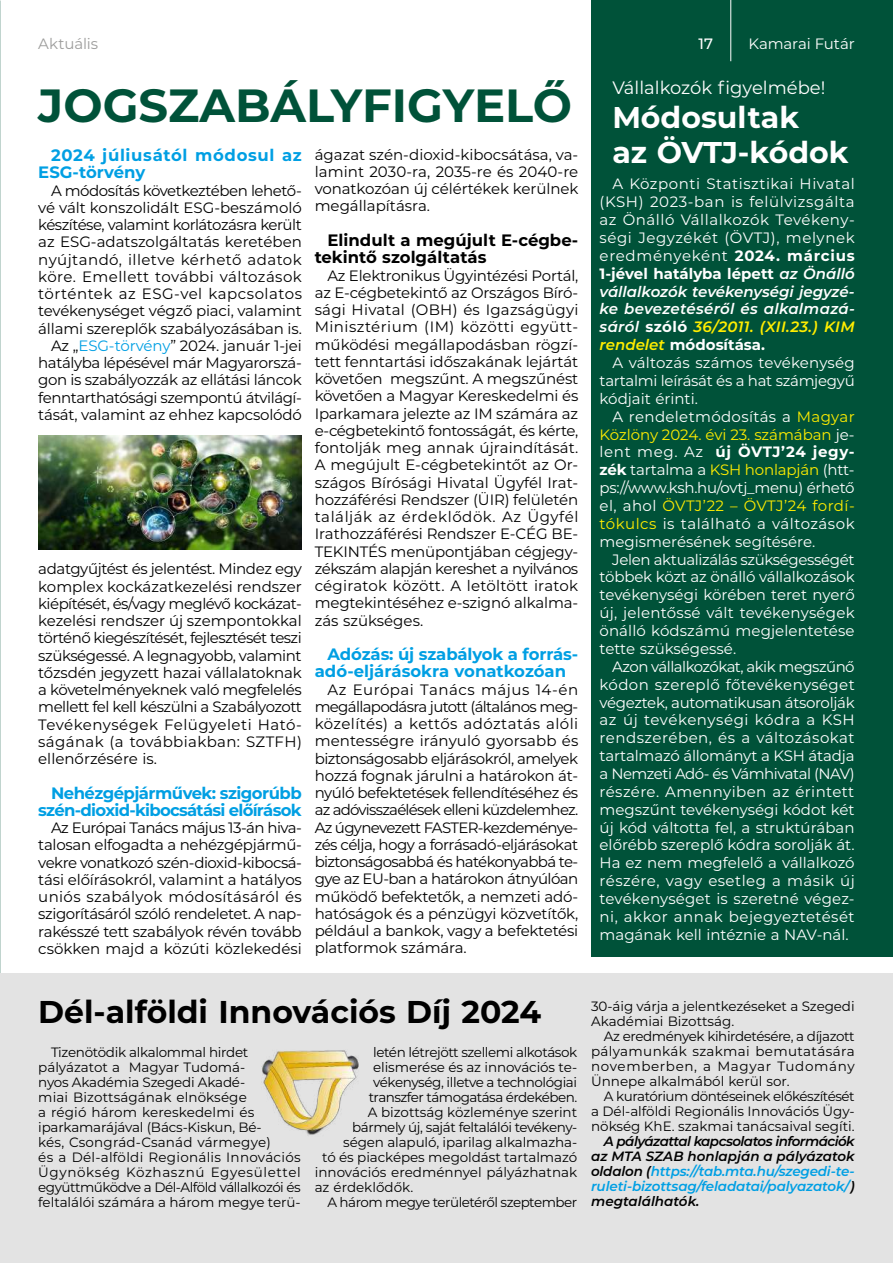
<style>
.page{position:relative;width:893px;height:1263px;background:#fff}
.page>*{position:absolute;margin:0;border:0;box-sizing:border-box;transform-origin:0 0}
.t1{font:700 46.5px "Montserrat";color:#005239}
.t2{font:700 31.5px "Montserrat";color:#000}
.t3{font:700 30px/34.5px "Montserrat";color:#fff}
.t4{font:18px "Montserrat";color:#fff}
.t5{font:700 16.5px/17.2px "Montserrat";letter-spacing:-.045em;color:#009fe3;text-align:right}
.t6{font:700 16.5px/17.2px "Montserrat";letter-spacing:-.01em;color:#009fe3}
.t7{font:700 16.5px/17.2px "Montserrat";color:#000}
.t8{font:700 16.5px/17.2px "Montserrat";letter-spacing:.04em;color:#009fe3}
.t9{font:15px/17.2px "Montserrat";letter-spacing:-.01em;color:#000;text-align:justify}
.t10{font:15px/17.9px "Montserrat";color:#fff;text-align:justify}
.t11{font:15px "Montserrat";letter-spacing:-.005em;color:#9d9d9c}
.t12{font:500 15px "Montserrat";color:#fff}
.t13{font:13.5px/15px "Montserrat";letter-spacing:-.005em;color:#000}
.t14{font:italic 600 13.5px/15px "Montserrat";letter-spacing:-.01em;color:#000;text-align:justify}
.t15{font:13.5px "Montserrat";letter-spacing:-.03em;color:#000}
.t16{font:13.5px "Montserrat";letter-spacing:-.04em;color:#000}
.s1{color:#009fe3}
.s2{font-weight:700}
.s3{font-weight:600;font-style:italic}
.s4{font-weight:600;font-style:italic;color:#ffed00}
.s5{color:#ffed00}
</style>
<div class="page">
<div style="left:591px;top:0;width:302px;height:957px;background:#005239"></div>
<hr style="left:730px;top:0;width:1px;height:61px;background:#fff">
<img style="left:38px;top:435px;width:264px;height:114px">
<div style="left:0;top:974px;width:893px;height:289px;background:#e3e3e3"></div>
<img style="left:261px;top:1050px;width:98px;height:85px">
<p class="t11" style="left:38px;top:33px;width:62px">Aktuális</p>
<p class="t12" style="left:699px;top:33px;width:16px">17</p>
<p class="t10" style="left:748px;top:34px;width:108px">Kamarai Futár</p>
<h1 class="t1" style="left:38px;top:72px;width:535px">JOGSZABÁLYFIGYELŐ</h1>
<p class="t8" style="left:38px;top:146px;width:265px;text-indent:13px">2024 júliusától módosul az<br>ESG-törvény</p>
<p class="t9" style="left:38px;top:181px;width:265px;text-align:right">A módosítás következtében lehető&shy;vé vált konszolidált ESG-beszámoló készítése, valamint korlátozásra került az ESG-adatszolgáltatás keretében nyújtandó, illetve kérhető adatok köre. Emellett további változások történtek az ESG-vel kapcsolatos tevékenységet végző piaci, valamint állami szereplők szabályozásában is.<br>Az „<span class="s1">ESG-törvény</span>” 2024. január 1-jei hatályba lépésével már Magyarorszá&shy;gon is szabályozzák az ellátási láncok fenntarthatósági szempontú átvilágí&shy;tását, valamint az ehhez kapcsolódó</p>
<p class="t9" style="left:38px;top:560px;width:265px">adatgyűjtést és jelentést. Mindez egy komplex kockázatkezelési rendszer kiépítését, és/vagy meglévő kockázat&shy;kezelési rendszer új szempontokkal történő kiegészítését, fejlesztését teszi szükségessé. A legnagyobb, valamint tőzsdén jegyzett hazai vállalatoknak a követelményeknek való megfelelés mellett fel kell készülni a Szabályozott Tevékenységek Felügyeleti Ható&shy;ságának (a továbbiakban: SZTFH) ellenőrzésére is.</p>
<p class="t5" style="left:38px;top:783px;width:265px">Nehézgépjárművek: szigorúbb szén-dioxid-kibocsátási előírások</p>
<p class="t9" style="left:38px;top:819px;width:265px;text-indent:13px">Az Európai Tanács május 13-án hiva&shy;talosan elfogadta a nehézgépjármű&shy;vekre vonatkozó szén-dioxid-kibocsá&shy;tási előírásokról, valamint a hatályos uniós szabályok módosításáról és szigorításáról szóló rendeletet. A nap&shy;rakésszé tett szabályok révén tovább csökken majd a közúti közlekedési</p>
<p class="t9" style="left:315px;top:145px;width:265px">ágazat szén-dioxid-kibocsátása, va&shy;lamint 2030-ra, 2035-re és 2040-re vonatkozóan új célértékek kerülnek megállapításra.</p>
<p class="t7" style="left:315px;top:231px;width:265px;text-indent:13px">Elindult a megújult E-cégbe&shy;tekintő szolgáltatás</p>
<p class="t9" style="left:315px;top:266px;width:265px;text-indent:13px">Az Elektronikus Ügyintézési Portál, az E-cégbetekintő az Országos Bíró&shy;sági Hivatal (OBH) és Igazságügyi Minisztérium (IM) közötti együtt&shy;működési megállapodásban rögzí&shy;tett fenntartási időszakának lejártát követően megszűnt. A megszűnést követően a Magyar Kereskedelmi és Iparkamara jelezte az IM számára az e-cégbetekintő fontosságát, és kérte, fontolják meg annak újraindítását.<br>A megújult E-cégbetekintőt az Or&shy;szágos Bírósági Hivatal Ügyfél Irat&shy;hozzáférési Rendszer (ÜIR) felületén találják az érdeklődök. Az Ügyfél Irathozzáférési Rendszer E-CÉG BE-TEKINTÉS menüpontjában cégjegy&shy;zékszám alapján kereshet a nyilvános cégiratok között. A letöltött iratok megtekintéséhez e-szignó alkalma&shy;zás szükséges.</p>
<p class="t6" style="left:315px;top:645px;width:263px;text-indent:13px">Adózás: új szabályok a forrás&shy;adó-eljárásokra vonatkozóan</p>
<p class="t9" style="left:315px;top:680px;width:265px;text-indent:13px">Az Európai Tanács május 14-én megállapodásra jutott (általános meg&shy;közelítés) a kettős adóztatás alóli mentességre irányuló gyorsabb és biztonságosabb eljárásokról, amelyek hozzá fognak járulni a határokon át&shy;nyúló befektetések fellendítéséhez és az adóvisszaélések elleni küzdelemhez.<br>Az úgynevezett FASTER-kezdeménye&shy;zés célja, hogy a forrásadó-eljárásokat biztonságosabbá és hatékonyabbá te&shy;gye az EU-ban a határokon átnyúlóan működő befektetők, a nemzeti adó&shy;hatóságok és a pénzügyi közvetítők, például a bankok, vagy a befektetési platformok számára.</p>
<p class="t4" style="left:612px;top:75px;width:215px">Vállalkozók figyelmébe!</p>
<h3 class="t3" style="left:612px;top:99px;width:238px">Módosultak<br>az ÖVTJ-kódok</h3>
<p class="t10" style="left:600px;top:175px;width:257px;text-indent:13px">A Központi Statisztikai Hivatal (KSH) 2023-ban is felülvizsgálta az Önálló Vállalkozók Tevékeny&shy;ségi Jegyzékét (ÖVTJ), melynek eredményeként <span class="s2">2024. március 1-jével hatályba lépett</span> <span class="s3">az Önálló vállalkozók tevékenységi jegyzé&shy;ke bevezetéséről és alkalmazá&shy;sáról</span> <span class="s2">szóló</span> <span class="s4">36/2011. (XII.23.) KIM rendelet</span> <span class="s2">módosítása.</span></p>
<p class="t10" style="left:600px;top:353px;width:257px;text-indent:13px">A változás számos tevékenység tartalmi leírását és a hat számjegyű kódjait érinti.</p>
<p class="t10" style="left:600px;top:407px;width:257px;text-indent:13px">A rendeletmódosítás a <span class="s5">Magyar Közlöny 2024. évi 23. számában</span> je&shy;lent meg. Az <span class="s2">új ÖVTJ’24 jegy&shy;zék</span> tartalma a <span class="s5">KSH honlapján</span> (htt&shy;ps://www.ksh.hu/ovtj_menu) érhető el, ahol <span class="s5">ÖVTJ’22 – ÖVTJ’24 fordí&shy;tókulcs</span> is található a változások megismerésének segítésére.</p>
<p class="t10" style="left:600px;top:550px;width:257px;text-indent:13px">Jelen aktualizálás szükségességét többek közt az önálló vállalkozások tevékenységi körében teret nyerő új, jelentőssé vált tevékenységek önálló kódszámú megjelentetése tette szükségessé.</p>
<p class="t10" style="left:600px;top:657px;width:257px;text-indent:13px">Azon vállalkozókat, akik megszűnő kódon szereplő főtevékenységet végeztek, automatikusan átsorolják az új tevékenységi kódra a KSH rendszerében, és a változásokat tartalmazó állományt a KSH átadja a Nemzeti Adó- és Vámhivatal (NAV) részére. Amennyiben az érintett megszűnt tevékenységi kódot két új kód váltotta fel, a struktúrában előrébb szereplő kódra sorolják át.<br>Ha ez nem megfelelő a vállalkozó részére, vagy esetleg a másik új tevékenységet is szeretné végez&shy;ni, akkor annak bejegyeztetését magának kell intéznie a NAV-nál.</p>
<h2 class="t2" style="left:38px;top:989px;width:504px">Dél-alföldi Innovációs Díj 2024</h2>
<p class="t15" style="left:373px;top:1043px;width:206px">letén létrejött szellemi alkotások</p>
<p class="t13" style="left:373px;top:1059px;width:205px">elismerése és az innovációs te-</p>
<p class="t15" style="left:373px;top:1073px;width:205px">vékenység, illetve a technológiai</p>
<p class="t16" style="left:369px;top:1088px;width:210px">transzfer támogatása érdekében.</p>
<p class="t13" style="left:368px;top:1104px;width:211px">A bizottság közleménye szerint</p>
<p class="t15" style="left:352px;top:1118px;width:227px">bármely új, saját feltalálói tevékeny-</p>
<p class="t13" style="left:343px;top:1134px;width:235px">ségen alapuló, iparilag alkalmazha-</p>
<p class="t13" style="left:322px;top:1149px;width:257px">tó és piacképes megoldást tartalmazó</p>
<p class="t13" style="left:315px;top:1164px;width:264px">innovációs eredménnyel pályázhatnak</p>
<p class="t13" style="left:315px;top:1179px;width:100px">az érdeklődők.</p>
<p class="t16" style="left:327px;top:1193px;width:251px">A három megye területéről szeptember</p>
<p class="t13" style="left:38px;top:1044px;width:264px;text-indent:13px">Tizenötödik alkalommal hirdet pályázatot a Magyar Tudomá-<br>nyos Akadémia Szegedi Akadé-<br>miai Bizottságának elnöksége<br>a régió három kereskedelmi és iparkamarájával (Bács-Kiskun, Bé-<br>kés, Csongrád-Csanád vármegye)<br>és a Dél-alföldi Regionális Innovációs Ügynökség Közhasznú Egyesülettel együttműködve a Dél-Alföld vállalkozói és feltalálói számára a három megye terü-</p>
<p class="t13" style="left:591px;top:998px;width:265px">30-áig várja a jelentkezéseket a Szegedi<br>Akadémiai Bizottság.</p>
<p class="t13" style="left:591px;top:1028px;width:265px;text-align:justify;text-indent:13px">Az eredmények kihirdetésére, a díjazott pályamunkák szakmai bemutatására novemberben, a Magyar Tudomány Ünnepe alkalmából kerül sor.</p>
<p class="t13" style="left:591px;top:1088px;width:265px;text-align:justify;text-indent:13px">A kuratórium döntéseinek előkészítését a Dél-alföldi Regionális Innovációs Ügy&shy;nökség KhE. szakmai tanácsaival segíti.</p>
<p class="t14" style="left:591px;top:1133px;width:265px;text-indent:13px">A pályázattal kapcsolatos információk az MTA SZAB honlapján a pályázatok oldalon (<span class="s1">https://tab.mta.hu/szegedi-te&shy;ruleti-bizottsag/feladatai/palyazatok/</span>) megtalálhatók.</p>
</div>
